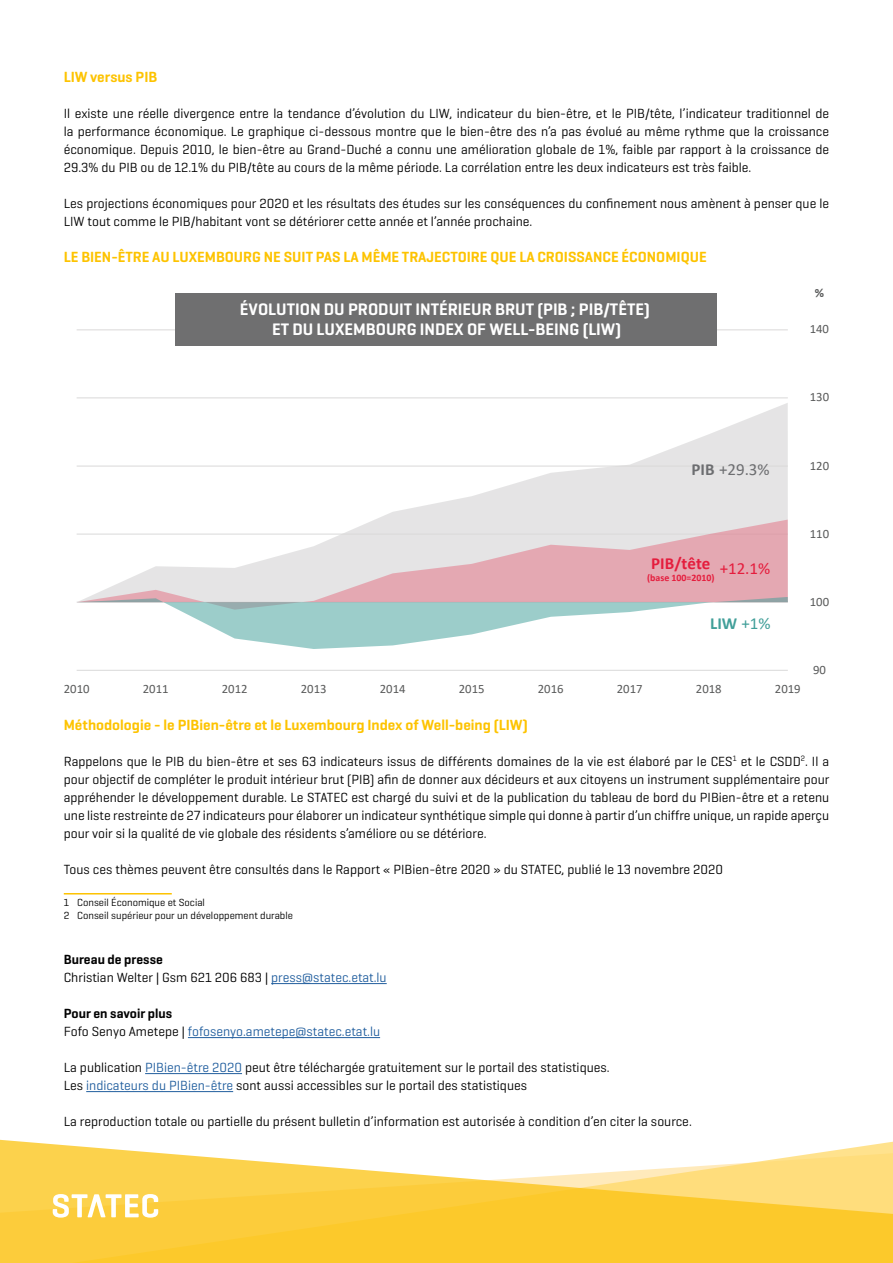
<style>
.page{position:relative;width:893px;height:1263px;background:#fff}
.page>*{position:absolute;margin:0;border:0;box-sizing:border-box;transform-origin:0 0}
.t1{font:600 16.95px/20.4px "Geogrotesque";color:#fff;text-align:center}
.t2{font:700 16.95px "Calibri";color:#e41d3d}
.t3{font:16.95px "Calibri";color:#6d6e71}
.t4{font:700 16.95px "Calibri";color:#419f99}
.t5{font:600 15px "Geogrotesque";color:#fdc300}
.t6{font:13.5px/18px "Geogrotesque";color:#000}
.t7{font:13.5px/18px "Geogrotesque";color:#215e9e}
.t8{font:12.75px "Calibri";color:#595a5a}
.t9{font:700 12.75px "Calibri";color:#595a5a}
.t10{font:10.5px/12.6px "Geogrotesque";color:#000}
.t11{font:700 9.9px "Calibri";color:#e41d3d}
.s1{font-weight:700}
.s2{font-weight:400}
.s3{font-weight:600}
.s4{color:#215e9e}
.s5{font-weight:600;color:#000}
.s6{color:#000}
</style>
<div class="page">
<svg style="left:0;top:1139px;width:893px;height:124px"></svg>
<svg style="left:53px;top:1194px;width:105px;height:23px"></svg>
<hr style="left:271px;top:983px;width:116px;height:1px;background:#215e9e">
<hr style="left:188px;top:1037px;width:192px;height:1px;background:#215e9e">
<hr style="left:145px;top:1073px;width:97px;height:1px;background:#215e9e">
<hr style="left:86px;top:1091px;width:147px;height:1px;background:#215e9e">
<svg style="left:77px;top:403px;width:711px;height:117px"></svg>
<hr style="left:77px;top:329px;width:711px;height:1px;background:#dad9d9">
<hr style="left:77px;top:397px;width:711px;height:1px;background:#dad9d9">
<hr style="left:77px;top:466px;width:711px;height:1px;background:#dad9d9">
<hr style="left:77px;top:670px;width:711px;height:1px;background:#dad9d9">
<svg style="left:77px;top:520px;width:711px;height:77px"></svg>
<svg style="left:77px;top:597px;width:711px;height:52px"></svg>
<div style="left:176px;top:294px;width:541px;height:52px;background:#6f6f70"></div>
<hr style="left:64px;top:893px;width:108px;height:1px;background:#fdc300">
<p class="t5" style="left:64px;top:67px;width:95px">LIW versus PIB</p>
<p class="t6" style="left:64px;top:104px;width:767px;text-align:justify">Il existe une réelle divergence entre la tendance d’évolution du LIW, indicateur du bien-être, et le PIB/tête, l’indicateur traditionnel de la performance économique. Le graphique ci-dessous montre que le bien-être des n’a pas évolué au même rythme que la croissance économique. Depuis 2010, le bien-être au Grand-Duché a connu une amélioration globale de 1%, faible par rapport à la croissance de 29.3% du PIB ou de 12.1% du PIB/tête au cours de la même période. La corrélation entre les deux indicateurs est très faible.</p>
<p class="t6" style="left:64px;top:194px;width:767px">Les projections économiques pour 2020 et les résultats des études sur les conséquences du confinement nous amènent à penser que le<br>LIW tout comme le PIB/habitant vont se détériorer cette année et l’année prochaine.</p>
<p class="t5" style="left:64px;top:247px;width:644px">LE BIEN-ÊTRE AU LUXEMBOURG NE SUIT PAS LA MÊME TRAJECTOIRE QUE LA CROISSANCE ÉCONOMIQUE</p>
<p class="t1" style="left:240px;top:299px;width:411px">ÉVOLUTION DU PRODUIT INTÉRIEUR BRUT (PIB ; PIB/TÊTE)<br>ET DU LUXEMBOURG INDEX OF WELL-BEING (LIW)</p>
<p class="t9" style="left:815px;top:284px;width:11px">%</p>
<p class="t8" style="left:810px;top:320px;width:21px">140</p>
<p class="t8" style="left:810px;top:388px;width:21px">130</p>
<p class="t3" style="left:691px;top:458px;width:80px"><span class="s1">PIB</span> +29.3%</p>
<p class="t8" style="left:810px;top:456px;width:21px">120</p>
<p class="t2" style="left:651px;top:552px;width:121px">PIB/tête <span class="s2">+12.1%</span></p>
<p class="t11" style="left:647px;top:571px;width:69px">(base 100=2010)</p>
<p class="t4" style="left:710px;top:611px;width:62px">LIW <span class="s2">+1%</span></p>
<p class="t8" style="left:810px;top:525px;width:21px">110</p>
<p class="t8" style="left:810px;top:593px;width:21px">100</p>
<p class="t8" style="left:64px;top:680px;width:27px">2010</p>
<p class="t8" style="left:143px;top:680px;width:27px">2011</p>
<p class="t8" style="left:222px;top:680px;width:27px">2012</p>
<p class="t8" style="left:301px;top:680px;width:27px">2013</p>
<p class="t8" style="left:380px;top:680px;width:27px">2014</p>
<p class="t8" style="left:459px;top:680px;width:27px">2015</p>
<p class="t8" style="left:538px;top:680px;width:27px">2016</p>
<p class="t8" style="left:617px;top:680px;width:27px">2017</p>
<p class="t8" style="left:696px;top:680px;width:27px">2018</p>
<p class="t8" style="left:775px;top:680px;width:27px">2019</p>
<p class="t8" style="left:813px;top:661px;width:14px">90</p>
<p class="t5" style="left:64px;top:715px;width:465px">Méthodologie - le PIBien-être et le Luxembourg Index of Well-being (LIW)</p>
<p class="t6" style="left:64px;top:752px;width:767px;text-align:justify">Rappelons que le PIB du bien-être et ses 63 indicateurs issus de différents domaines de la vie est élaboré par le CES<sup>1</sup> et le CSDD<sup>2</sup>. Il a pour objectif de compléter le produit intérieur brut (PIB) afin de donner aux décideurs et aux citoyens un instrument supplémentaire pour appréhender le développement durable. Le STATEC est chargé du suivi et de la publication du tableau de bord du PIBien-être et a retenu une liste restreinte de 27 indicateurs pour élaborer un indicateur synthétique simple qui donne à partir d’un chiffre unique, un rapide aperçu pour voir si la qualité de vie globale des résidents s’améliore ou se détériore.</p>
<p class="t6" style="left:64px;top:860px;width:661px">Tous ces thèmes peuvent être consultés dans le Rapport « PIBien-être 2020 » du STATEC, publié le 13 novembre 2020</p>
<p class="t10" style="left:64px;top:896px;width:231px">1 Conseil Économique et Social<br>2 Conseil supérieur pour un développement durable</p>
<p class="t6" style="left:64px;top:950px;width:324px"><span class="s3">Bureau de presse<br></span>Christian Welter | Gsm 621 206 683 | <span class="s4">press@statec.etat.lu</span></p>
<p class="t7" style="left:64px;top:1004px;width:318px"><span class="s5">Pour en savoir plus<br></span><span class="s6">Fofo Senyo Ametepe |</span> fofosenyo.ametepe@statec.etat.lu</p>
<p class="t6" style="left:64px;top:1058px;width:547px">La publication <span class="s4">PIBien-être 2020</span> peut être téléchargée gratuitement sur le portail des statistiques.<br>Les <span class="s4">indicateurs du PIBien-être</span> sont aussi accessibles sur le portail des statistiques</p>
<p class="t6" style="left:64px;top:1112px;width:629px">La reproduction totale ou partielle du présent bulletin d’information est autorisée à condition d’en citer la source.</p>
</div>
